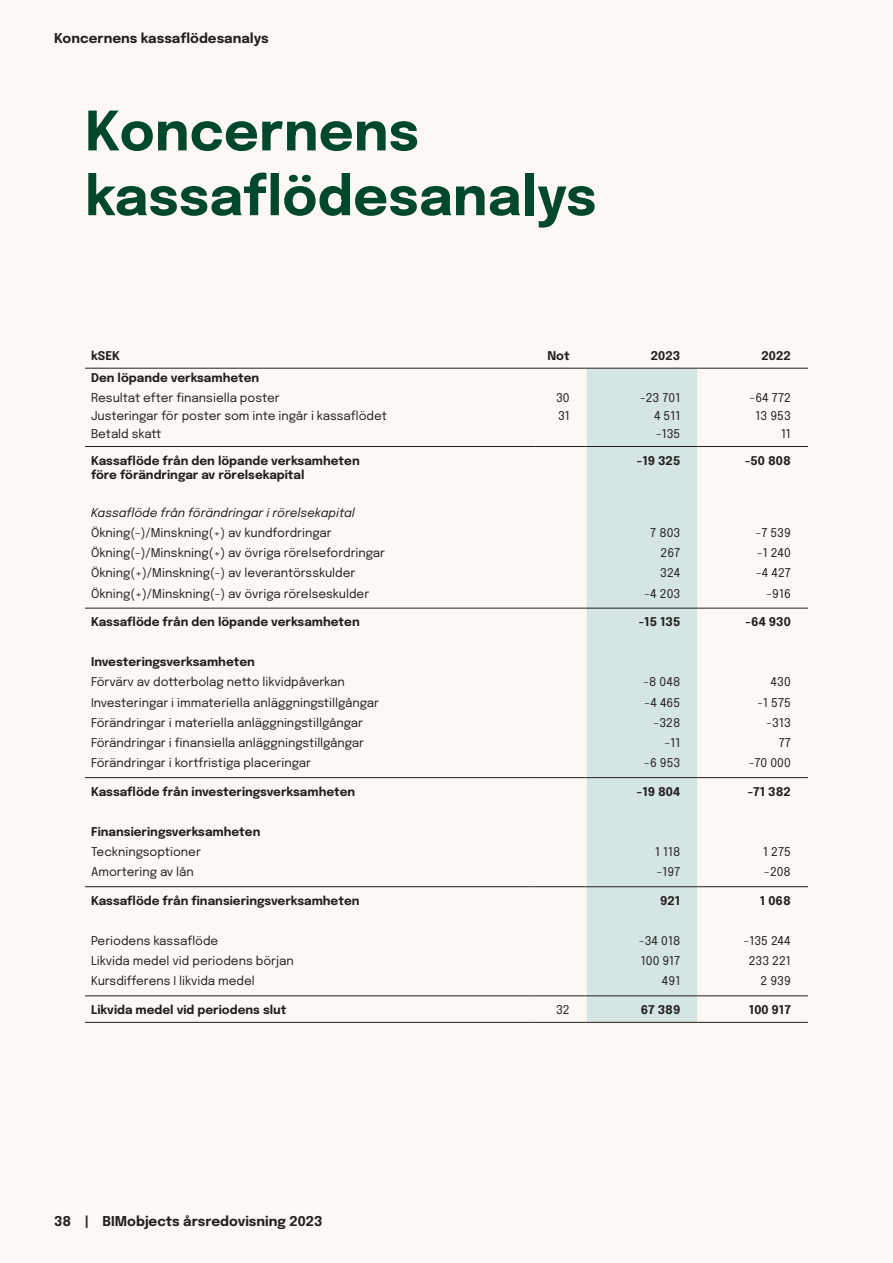
<style>
.page{position:relative;width:893px;height:1263px;background:#fdf8f3}
.page>*{position:absolute;margin:0;border:0;box-sizing:border-box;transform-origin:0 0}
.Rubrik_-_F{font:700 54px "Epilogue";color:#00482a}
.Svart_höger{font:700 13.5px "Epilogue";color:#231f20}
.Tabell_vänster_-_F{font:12px "Epilogue";color:#231f20}
.Tabell_vänster_bold_-_F{font:700 12px "Epilogue";color:#231f20}
.Tabell_höger_-_F{font:12px "Epilogue";color:#231f20}
.Tabell_höger_bold_-_F{font:700 12px "Epilogue";color:#231f20}
.Tabell_vänster_italic_-_F{font:italic 12px "Epilogue";color:#231f20}
</style>
<div class="page">
<div style="left:587px;top:369px;width:110px;height:653px;background:#d5e5e3"></div>
<hr style="left:85px;top:368px;width:451px;height:1px;background:#231f20">
<hr style="left:536px;top:368px;width:51px;height:1px;background:#231f20">
<hr style="left:587px;top:368px;width:110px;height:1px;background:#231f20">
<hr style="left:697px;top:368px;width:111px;height:1px;background:#231f20">
<hr style="left:85px;top:446px;width:451px;height:1px;background:#231f20">
<hr style="left:536px;top:446px;width:51px;height:1px;background:#231f20">
<hr style="left:587px;top:446px;width:110px;height:1px;background:#231f20">
<hr style="left:697px;top:446px;width:111px;height:1px;background:#231f20">
<hr style="left:85px;top:608px;width:451px;height:1px;background:#231f20">
<hr style="left:536px;top:608px;width:51px;height:1px;background:#231f20">
<hr style="left:587px;top:608px;width:110px;height:1px;background:#231f20">
<hr style="left:697px;top:608px;width:111px;height:1px;background:#231f20">
<hr style="left:85px;top:777px;width:451px;height:1px;background:#231f20">
<hr style="left:536px;top:777px;width:51px;height:1px;background:#231f20">
<hr style="left:587px;top:777px;width:110px;height:1px;background:#231f20">
<hr style="left:697px;top:777px;width:111px;height:1px;background:#231f20">
<hr style="left:85px;top:886px;width:451px;height:1px;background:#231f20">
<hr style="left:536px;top:886px;width:51px;height:1px;background:#231f20">
<hr style="left:587px;top:886px;width:110px;height:1px;background:#231f20">
<hr style="left:697px;top:886px;width:111px;height:1px;background:#231f20">
<hr style="left:85px;top:995px;width:451px;height:1px;background:#231f20">
<hr style="left:536px;top:995px;width:51px;height:1px;background:#231f20">
<hr style="left:587px;top:995px;width:110px;height:1px;background:#231f20">
<hr style="left:697px;top:995px;width:111px;height:1px;background:#231f20">
<hr style="left:85px;top:1022px;width:451px;height:1px;background:#231f20">
<hr style="left:536px;top:1022px;width:51px;height:1px;background:#231f20">
<hr style="left:587px;top:1022px;width:110px;height:1px;background:#231f20">
<hr style="left:697px;top:1022px;width:111px;height:1px;background:#231f20">
<p class="Svart_höger" style="left:54px;top:28px;width:216px">Koncernens kassaflödesanalys</p>
<p class="Rubrik_-_F" style="left:85px;top:93px;width:336px">Koncernens</p>
<p class="Rubrik_-_F" style="left:85px;top:158px;width:513px">kassaflödesanalys</p>
<p class="Tabell_vänster_bold_-_F" style="left:91px;top:347px;width:31px">kSEK</p>
<p class="Tabell_höger_bold_-_F" style="left:547px;top:347px;width:24px">Not</p>
<p class="Tabell_höger_bold_-_F" style="left:651px;top:347px;width:31px">2023</p>
<p class="Tabell_höger_bold_-_F" style="left:761px;top:347px;width:31px">2022</p>
<p class="Tabell_vänster_bold_-_F" style="left:91px;top:369px;width:170px">Den löpande verksamheten</p>
<p class="Tabell_vänster_-_F" style="left:91px;top:389px;width:190px">Resultat efter finansiella poster</p>
<p class="Tabell_höger_-_F" style="left:556px;top:389px;width:15px">30</p>
<p class="Tabell_höger_-_F" style="left:640px;top:389px;width:42px">-23 701</p>
<p class="Tabell_höger_-_F" style="left:750px;top:389px;width:43px">-64 772</p>
<p class="Tabell_vänster_-_F" style="left:91px;top:407px;width:297px">Justeringar för poster som inte ingår i kassaflödet</p>
<p class="Tabell_höger_-_F" style="left:558px;top:407px;width:13px">31</p>
<p class="Tabell_höger_-_F" style="left:654px;top:407px;width:28px">4 511</p>
<p class="Tabell_höger_-_F" style="left:756px;top:407px;width:37px">13 953</p>
<p class="Tabell_vänster_-_F" style="left:91px;top:425px;width:72px">Betald skatt</p>
<p class="Tabell_höger_-_F" style="left:656px;top:425px;width:26px">-135</p>
<p class="Tabell_höger_-_F" style="left:781px;top:425px;width:11px">11</p>
<p class="Tabell_vänster_bold_-_F" style="left:91px;top:452px;width:270px">Kassaflöde från den löpande verksamheten</p>
<p class="Tabell_vänster_bold_-_F" style="left:91px;top:466px;width:215px">före förändringar av rörelsekapital</p>
<p class="Tabell_höger_bold_-_F" style="left:637px;top:452px;width:45px">-19 325</p>
<p class="Tabell_höger_bold_-_F" style="left:745px;top:452px;width:47px">-50 808</p>
<p class="Tabell_vänster_italic_-_F" style="left:91px;top:504px;width:265px">Kassaflöde från förändringar i rörelsekapital</p>
<p class="Tabell_vänster_-_F" style="left:91px;top:524px;width:242px">Ökning(-)/Minskning(+) av kundfordringar</p>
<p class="Tabell_höger_-_F" style="left:650px;top:524px;width:32px">7 803</p>
<p class="Tabell_höger_-_F" style="left:756px;top:524px;width:37px">-7 539</p>
<p class="Tabell_vänster_-_F" style="left:91px;top:544px;width:295px">Ökning(-)/Minskning(+) av övriga rörelsefordringar</p>
<p class="Tabell_höger_-_F" style="left:661px;top:544px;width:21px">267</p>
<p class="Tabell_höger_-_F" style="left:757px;top:544px;width:35px">-1 240</p>
<p class="Tabell_vänster_-_F" style="left:91px;top:565px;width:266px">Ökning(+)/Minskning(-) av leverantörsskulder</p>
<p class="Tabell_höger_-_F" style="left:660px;top:565px;width:22px">324</p>
<p class="Tabell_höger_-_F" style="left:756px;top:565px;width:36px">-4 427</p>
<p class="Tabell_vänster_-_F" style="left:91px;top:585px;width:280px">Ökning(+)/Minskning(-) av övriga rörelseskulder</p>
<p class="Tabell_höger_-_F" style="left:644px;top:585px;width:37px">-4 203</p>
<p class="Tabell_höger_-_F" style="left:767px;top:585px;width:26px">-916</p>
<p class="Tabell_vänster_bold_-_F" style="left:91px;top:613px;width:270px">Kassaflöde från den löpande verksamheten</p>
<p class="Tabell_höger_bold_-_F" style="left:639px;top:613px;width:43px">-15 135</p>
<p class="Tabell_höger_bold_-_F" style="left:746px;top:613px;width:47px">-64 930</p>
<p class="Tabell_vänster_bold_-_F" style="left:91px;top:653px;width:165px">Investeringsverksamheten</p>
<p class="Tabell_vänster_-_F" style="left:91px;top:674px;width:255px">Förvärv av dotterbolag netto likvidpåverkan</p>
<p class="Tabell_höger_-_F" style="left:644px;top:674px;width:38px">-8 048</p>
<p class="Tabell_höger_-_F" style="left:771px;top:674px;width:22px">430</p>
<p class="Tabell_vänster_-_F" style="left:91px;top:694px;width:289px">Investeringar i immateriella anläggningstillgångar</p>
<p class="Tabell_höger_-_F" style="left:645px;top:694px;width:37px">-4 465</p>
<p class="Tabell_höger_-_F" style="left:758px;top:694px;width:35px">-1 575</p>
<p class="Tabell_vänster_-_F" style="left:91px;top:714px;width:273px">Förändringar i materiella anläggningstillgångar</p>
<p class="Tabell_höger_-_F" style="left:654px;top:714px;width:28px">-328</p>
<p class="Tabell_höger_-_F" style="left:767px;top:714px;width:26px">-313</p>
<p class="Tabell_vänster_-_F" style="left:91px;top:734px;width:275px">Förändringar i finansiella anläggningstillgångar</p>
<p class="Tabell_höger_-_F" style="left:665px;top:734px;width:17px">-11</p>
<p class="Tabell_höger_-_F" style="left:779px;top:734px;width:14px">77</p>
<p class="Tabell_vänster_-_F" style="left:91px;top:754px;width:221px">Förändringar i kortfristiga placeringar</p>
<p class="Tabell_höger_-_F" style="left:644px;top:754px;width:38px">-6 953</p>
<p class="Tabell_höger_-_F" style="left:749px;top:754px;width:44px">-70 000</p>
<p class="Tabell_vänster_bold_-_F" style="left:91px;top:783px;width:266px">Kassaflöde från investeringsverksamheten</p>
<p class="Tabell_höger_bold_-_F" style="left:637px;top:783px;width:45px">-19 804</p>
<p class="Tabell_höger_bold_-_F" style="left:748px;top:783px;width:45px">-71 382</p>
<p class="Tabell_vänster_bold_-_F" style="left:91px;top:823px;width:171px">Finansieringsverksamheten</p>
<p class="Tabell_vänster_-_F" style="left:91px;top:843px;width:111px">Teckningsoptioner</p>
<p class="Tabell_höger_-_F" style="left:655px;top:843px;width:27px">1 118</p>
<p class="Tabell_höger_-_F" style="left:763px;top:843px;width:29px">1 275</p>
<p class="Tabell_vänster_-_F" style="left:91px;top:863px;width:104px">Amortering av lån</p>
<p class="Tabell_höger_-_F" style="left:657px;top:863px;width:25px">-197</p>
<p class="Tabell_höger_-_F" style="left:764px;top:863px;width:28px">-208</p>
<p class="Tabell_vänster_bold_-_F" style="left:91px;top:892px;width:270px">Kassaflöde från finansieringsverksamheten</p>
<p class="Tabell_höger_bold_-_F" style="left:660px;top:892px;width:22px">921</p>
<p class="Tabell_höger_bold_-_F" style="left:760px;top:892px;width:32px">1 068</p>
<p class="Tabell_vänster_-_F" style="left:91px;top:932px;width:129px">Periodens kassaflöde</p>
<p class="Tabell_höger_-_F" style="left:639px;top:932px;width:43px">-34 018</p>
<p class="Tabell_höger_-_F" style="left:744px;top:932px;width:49px">-135 244</p>
<p class="Tabell_vänster_-_F" style="left:91px;top:952px;width:204px">Likvida medel vid periodens början</p>
<p class="Tabell_höger_-_F" style="left:641px;top:952px;width:41px">100 917</p>
<p class="Tabell_höger_-_F" style="left:749px;top:952px;width:44px">233 221</p>
<p class="Tabell_vänster_-_F" style="left:91px;top:972px;width:165px">Kursdifferens I likvida medel</p>
<p class="Tabell_höger_-_F" style="left:662px;top:972px;width:20px">491</p>
<p class="Tabell_höger_-_F" style="left:761px;top:972px;width:32px">2 939</p>
<p class="Tabell_vänster_bold_-_F" style="left:91px;top:1001px;width:197px">Likvida medel vid periodens slut</p>
<p class="Tabell_höger_-_F" style="left:556px;top:1001px;width:15px">32</p>
<p class="Tabell_höger_bold_-_F" style="left:641px;top:1001px;width:41px">67 389</p>
<p class="Tabell_höger_bold_-_F" style="left:749px;top:1001px;width:44px">100 917</p>
<p class="Svart_höger" style="left:54px;top:1212px;width:270px">38 | BIMobjects årsredovisning 2023</p>
</div>
